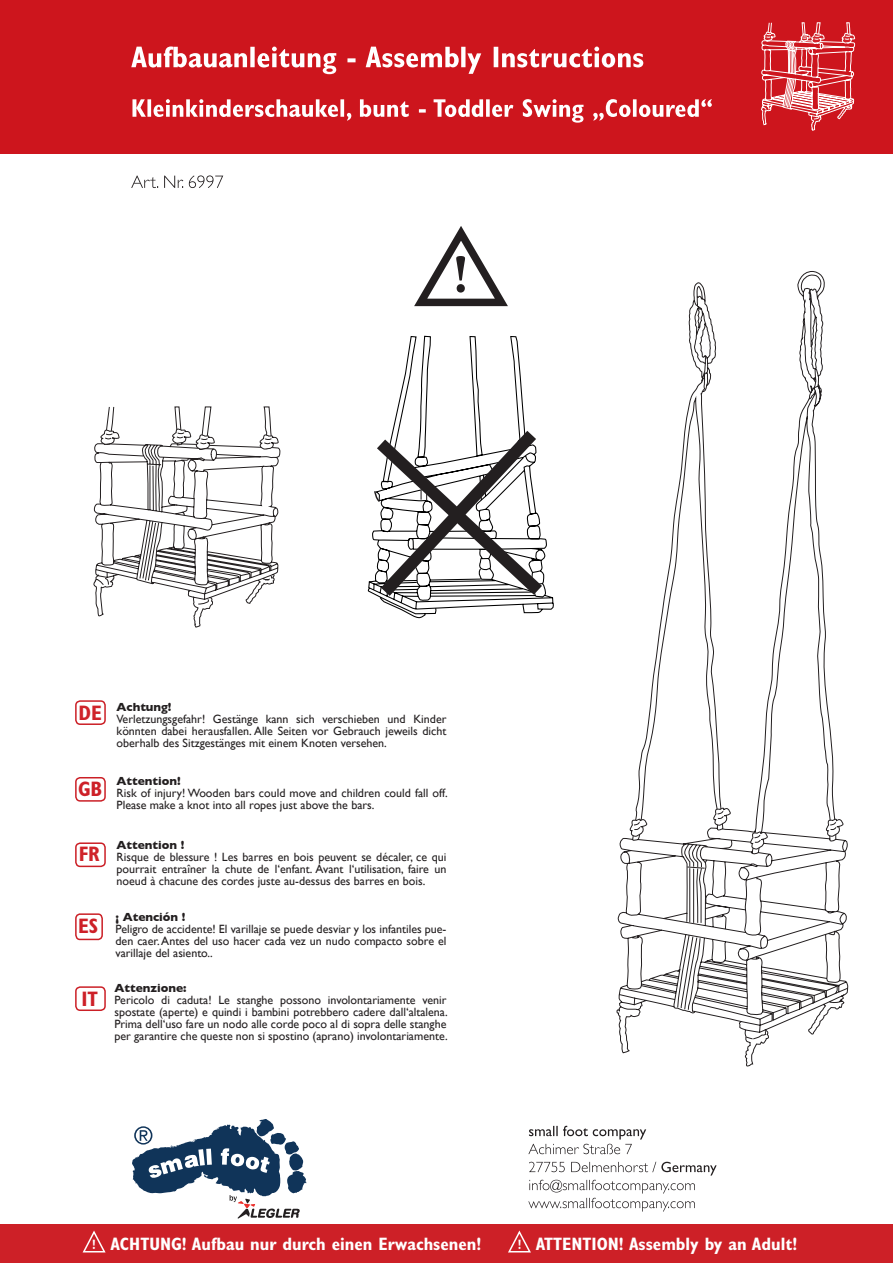
<style>
.page{position:relative;width:893px;height:1263px;background:#fff}
.page>*{position:absolute;margin:0;border:0;box-sizing:border-box;transform-origin:0 0}
.t1{font:700 54px "Minion Pro";color:#231f20}
.t2{font:700 condensed 21px "Gill Sans Std";color:#cd2028}
.t3{font:700 condensed 21px "Gill Sans Std";color:#cf242a}
.t4{font:700 condensed 18px "Gill Sans Std";color:#fff}
.t5{font:12px/12px "Gill Sans";color:#231f20;text-align:justify}
.t6{font:700 12px "Gill Sans";color:#231f20}
.s1{font-family:"Gill Sans Std";font-weight:700;font-stretch:condensed;font-size:21px;color:#cf242a}
.s2{font-weight:700}
.s3{font-family:"Dax Pro";font-stretch:normal;font-size:13.5px}
</style>
<div class="page">
<div style="left:0;top:0;width:893px;height:153px;background:#cd151d"></div>
<div style="left:0;top:1225px;width:893px;height:38px;background:#cd2027"></div>
<svg style="left:528px;top:1162px;width:89px;height:47px"></svg>
<svg style="left:528px;top:1126px;width:89px;height:28px"></svg>
<svg style="left:132px;top:1119px;width:175px;height:100px"></svg>
<svg style="left:82px;top:1230px;width:24px;height:23px"></svg>
<svg style="left:508px;top:1230px;width:23px;height:23px"></svg>
<svg style="left:131px;top:175px;width:92px;height:13px"></svg>
<svg style="left:132px;top:99px;width:580px;height:24px"></svg>
<svg style="left:131px;top:46px;width:512px;height:28px"></svg>
<svg style="left:395px;top:335px;width:157px;height:283px"></svg>
<svg style="left:367px;top:418px;width:187px;height:191px"></svg>
<div style="left:75px;top:700px;width:31px;height:25px;border:2px solid #cb1f26;border-radius:4px"></div>
<div style="left:75px;top:777px;width:31px;height:25px;border:2px solid #cb1f26;border-radius:4px"></div>
<div style="left:75px;top:842px;width:31px;height:25px;border:2px solid #cb1f26;border-radius:4px"></div>
<div style="left:75px;top:986px;width:31px;height:25px;border:2px solid #cb1f26;border-radius:4px"></div>
<div style="left:75px;top:913px;width:28px;height:27px;border:2px solid #cb1f26;border-radius:4px"></div>
<svg style="left:617px;top:271px;width:232px;height:954px"></svg>
<svg style="left:414px;top:226px;width:94px;height:81px"></svg>
<svg style="left:628px;top:817px;width:19px;height:20px"></svg>
<svg style="left:711px;top:806px;width:20px;height:20px"></svg>
<svg style="left:824px;top:817px;width:20px;height:20px"></svg>
<svg style="left:748px;top:830px;width:20px;height:20px"></svg>
<svg style="left:93px;top:406px;width:187px;height:222px"></svg>
<svg style="left:761px;top:22px;width:94px;height:109px"></svg>
<h1 class="t1" style="left:453px;top:237px;width:17px">!</h1>
<p class="t5" style="left:117px;top:700px;width:331px;text-align:left;text-indent:-38px"><span class="s1">DE</span> <span class="s2">Achtung!<br></span>Verletzungsgefahr! Gestänge kann sich verschieben und Kinder könnten dabei herausfallen. Alle Seiten vor Gebrauch jeweils dicht oberhalb des Sitzgestänges mit einem Knoten versehen.</p>
<h2 class="t2" style="left:78px;top:777px;width:26px">GB</h2>
<p class="t6" style="left:117px;top:774px;width:66px">Attention!</p>
<p class="t5" style="left:117px;top:787px;width:333px">Risk of injury! Wooden bars could move and children could fall off.<br>Please make a knot into all ropes just above the bars.</p>
<h2 class="t3" style="left:79px;top:842px;width:22px">FR</h2>
<h2 class="t2" style="left:78px;top:913px;width:22px">ES</h2>
<h2 class="t2" style="left:81px;top:986px;width:18px">IT</h2>
<p class="t6" style="left:117px;top:838px;width:69px">Attention !</p>
<p class="t5" style="left:117px;top:851px;width:331px">Risque de blessure ! Les barres en bois peuvent se décaler, ce qui pourrait entraîner la chute de l‘enfant. Avant l‘utilisation, faire un noeud à chacune des cordes juste au-dessus des barres en bois.</p>
<p class="t6" style="left:116px;top:910px;width:71px">¡ Atención !</p>
<p class="t5" style="left:116px;top:923px;width:332px">Peligro de accidente! El varillaje se puede desviar y los infantiles pue&shy;den caer. Antes del uso hacer cada vez un nudo compacto sobre el varillaje del asiento..</p>
<p class="t6" style="left:114px;top:981px;width:74px">Attenzione:</p>
<p class="t5" style="left:114px;top:994px;width:335px">Pericolo di caduta! Le stanghe possono involontariamente venir spostate (aperte) e quindi i bambini potrebbero cadere dall‘altalena.<br>Prima dell‘uso fare un nodo alle corde poco al di sopra delle stanghe per garantire che queste non si spostino (aprano) involontariamente.</p>
<h3 class="t4" style="left:92px;top:1233px;width:390px"><span class="s3">!</span> ACHTUNG! Aufbau nur durch einen Erwachsenen!</h3>
<h3 class="t4" style="left:518px;top:1233px;width:281px"><span class="s3">!</span> ATTENTION! Assembly by an Adult!</h3>
</div>
